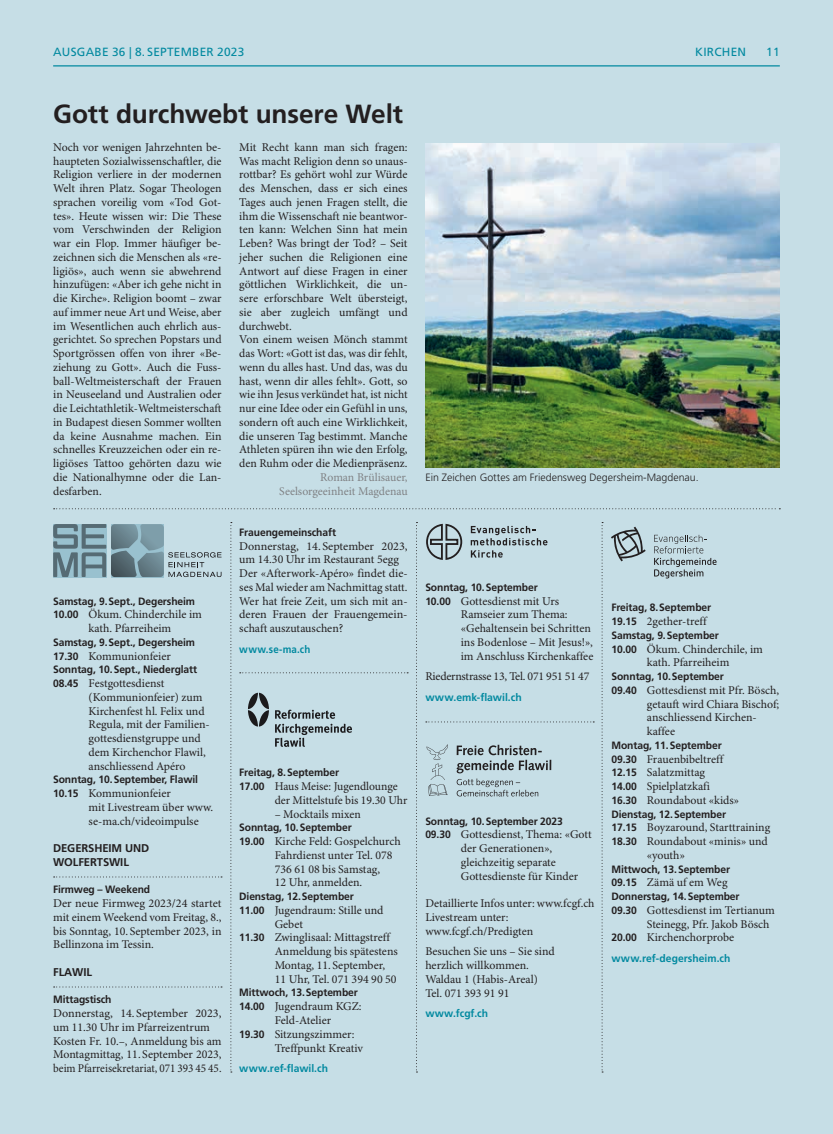
<style>
.page{position:relative;width:833px;height:1134px;background:#c6dee6}
.page>*{position:absolute;margin:0;border:0;box-sizing:border-box;transform-origin:0 0}
.t1{font:700 26.25px "Frutiger LT Std";letter-spacing:-.005em;color:#231f20}
.t2{font:11.88px/13.8px "Minion Pro";color:#231f20}
.t3{font:11.88px/13.8px "Minion Pro";letter-spacing:-.005em;color:#808285;text-align:right}
.t4{font:11.88px "Frutiger LT Std";letter-spacing:.02em;color:#0289a0}
.t5{font:11.88px "Minion Pro";letter-spacing:-.02em;color:#231f20}
.t6{font:700 11.25px/13.8px "Frutiger LT Std";letter-spacing:-.01em;color:#231f20}
.t7{font:700 10.62px "Frutiger LT Std";letter-spacing:-.01em;color:#231f20}
.t8{font:700 10.62px "Frutiger LT Std";letter-spacing:.005em;color:#0289a0}
.t9{font:300 10.62px "Frutiger LT Std";color:#231f20}
.t10{font:700 10.62px "Frutiger LT Std";letter-spacing:.005em;color:#0289a0;scale:.92 1}
.s1{font-family:"Frutiger LT Std";font-weight:700;font-size:10.62px}
</style>
<div class="page">
<hr style="left:53px;top:65px;width:727px;height:1px;background:#0289a0">
<svg style="left:54px;top:508px;width:726px;height:1px"></svg>
<img style="left:425px;top:144px;width:355px;height:323px">
<svg style="left:53px;top:522px;width:664px;height:550px"></svg>
<p class="t4" style="left:53px;top:45px;width:18px">AUSGABE</p>
<p class="t4" style="left:112px;top:45px;width:64px">36 | 8. SEPTEMBER</p>
<p class="t4" style="left:217px;top:45px;width:29px">2023</p>
<p class="t4" style="left:695px;top:45px;width:52px">KIRCHEN</p>
<p class="t4" style="left:766px;top:45px;width:15px">11</p>
<h1 class="t1" style="left:53px;top:99px;width:351px">Gott durchwebt unsere Welt</h1>
<p class="t2" style="left:53px;top:141px;width:170px;text-align:justify">Noch vor wenigen Jahrzehnten be&shy;haupteten Sozialwissenschaftler, die Religion verliere in der modernen Welt ihren Platz. Sogar Theologen sprachen voreilig vom «Tod Got&shy;tes». Heute wissen wir: Die These vom Verschwinden der Religion war ein Flop. Immer häufiger be&shy;zeichnen sich die Menschen als «re&shy;ligiös», auch wenn sie abwehrend hinzufügen: «Aber ich gehe nicht in die Kirche». Religion boomt – zwar auf immer neue Art und Weise, aber im Wesentlichen auch ehrlich aus&shy;gerichtet. So sprechen Popstars und Sportgrössen offen von ihrer «Be&shy;ziehung zu Gott». Auch die Fuss&shy;ball-Weltmeisterschaft der Frauen in Neuseeland und Australien oder die Leichtathletik-Weltmeisterschaft in Budapest diesen Sommer wollten da keine Ausnahme machen. Ein schnelles Kreuzzeichen oder ein re&shy;ligiöses Tattoo gehörten dazu wie die Nationalhymne oder die Lan&shy;desfarben.</p>
<p class="t2" style="left:239px;top:141px;width:170px">Mit Recht kann man sich fragen:<br>Was macht Religion denn so unaus&shy;rottbar? Es gehört wohl zur Würde des Menschen, dass er sich eines<br>Tages auch jenen Fragen stellt, die ihm die Wissenschaft nie beantwor&shy;ten kann: Welchen Sinn hat mein<br>Leben? Was bringt der Tod? – Seit jeher suchen die Religionen eine<br>Antwort auf diese Fragen in einer göttlichen Wirklichkeit, die un&shy;sere erforschbare Welt übersteigt, sie aber zugleich umfängt und durchwebt.<br>Von einem weisen Mönch stammt das Wort: «Gott ist das, was dir fehlt, wenn du alles hast. Und das, was du hast, wenn dir alles fehlt». Gott, so wie ihn Jesus verkündet hat, ist nicht nur eine Idee oder ein Gefühl in uns, sondern oft auch eine Wirklichkeit, die unseren Tag bestimmt. Manche<br>Athleten spüren ihn wie den Erfolg, den Ruhm oder die Medienpräsenz.</p>
<p class="t3" style="left:279px;top:471px;width:130px">Roman Brülisauer,<br>Seelsorgeeinheit Magdenau</p>
<p class="t9" style="left:425px;top:471px;width:275px">Ein Zeichen Gottes am Friedensweg Degersheim-Magdenau.</p>
<p class="t7" style="left:53px;top:595px;width:143px">Samstag, 9.Sept., Degersheim</p>
<p class="t2" style="left:53px;top:608px;width:150px;text-align:center"><span class="s1">10.00</span> Ökum. Chinderchile im kath. Pfarreiheim</p>
<p class="t7" style="left:53px;top:636px;width:143px">Samstag, 9.Sept., Degersheim</p>
<p class="t2" style="left:53px;top:649px;width:119px"><span class="s1">17.30</span> Kommunionfeier</p>
<p class="t7" style="left:53px;top:663px;width:145px">Sonntag, 10.Sept., Niederglatt</p>
<p class="t2" style="left:89px;top:677px;width:123px;text-indent:-35px"><span class="s1">08.45</span> Festgottesdienst (Kommunionfeier) zum<br>Kirchenfest hl. Felix und<br>Regula, mit der Familien&shy;gottesdienstgruppe und dem Kirchenchor Flawil, anschliessend Apéro</p>
<p class="t7" style="left:53px;top:773px;width:146px">Sonntag, 10.September, Flawil</p>
<p class="t2" style="left:89px;top:787px;width:126px;text-indent:-35px"><span class="s1">10.15</span> Kommunionfeier<br>mit Livestream über www. se-ma.ch/videoimpulse</p>
<p class="t6" style="left:53px;top:841px;width:98px">DEGERSHEIM UND<br>WOLFERTSWIL</p>
<p class="t7" style="left:53px;top:883px;width:98px">Firmweg – Weekend</p>
<p class="t2" style="left:53px;top:897px;width:170px;text-align:justify">Der neue Firmweg 2023/24 startet mit einem Weekend vom Freitag, 8., bis Sonntag, 10. September 2023, in Bellinzona im Tessin.</p>
<p class="t6" style="left:53px;top:965px;width:40px">FLAWIL</p>
<p class="t7" style="left:53px;top:993px;width:60px">Mittagstisch</p>
<p class="t2" style="left:53px;top:1007px;width:170px">Donnerstag, 14. September 2023, um 11.30 Uhr im Pfarreizentrum Kosten Fr. 10.–, Anmeldung bis am Montagmittag, 11. September 2023, beim Pfarreisekretariat, 071 393 45 45.</p>
<p class="t7" style="left:239px;top:526px;width:98px">Frauengemeinschaft</p>
<p class="t2" style="left:239px;top:539px;width:170px">Donnerstag, 14. September 2023, um 14.30 Uhr im Restaurant 5egg<br>Der «Afterwork-Apéro» findet die&shy;ses Mal wieder am Nachmittag statt.<br>Wer hat freie Zeit, um sich mit an&shy;deren Frauen der Frauengemein&shy;schaft auszutauschen?</p>
<p class="t10" style="left:239px;top:643px;width:79px">www.se-ma.ch</p>
<p class="t7" style="left:239px;top:766px;width:101px">Freitag, 8.September</p>
<p class="t2" style="left:275px;top:780px;width:134px;text-indent:-35px"><span class="s1">17.00</span> Haus Meise: Jugendlounge der Mittelstufe bis 19.30 Uhr</p>
<p class="t2" style="left:275px;top:807px;width:87px">– Mocktails mixen</p>
<p class="t7" style="left:239px;top:821px;width:114px">Sonntag, 10.September</p>
<p class="t2" style="left:275px;top:835px;width:127px;text-indent:-35px"><span class="s1">19.00</span> Kirche Feld: Gospelchurch<br>Fahrdienst unter Tel. 078<br>736 61 08 bis Samstag,<br>12 Uhr, anmelden.</p>
<p class="t7" style="left:239px;top:890px;width:116px">Dienstag, 12.September</p>
<p class="t2" style="left:239px;top:904px;width:146px"><span class="s1">11.00</span> Jugendraum: Stille und</p>
<p class="t2" style="left:275px;top:917px;width:30px">Gebet</p>
<p class="t2" style="left:239px;top:931px;width:152px"><span class="s1">11.30</span> Zwinglisaal: Mittagstreff</p>
<p class="t2" style="left:275px;top:945px;width:125px">Anmeldung bis spätestens</p>
<p class="t2" style="left:275px;top:959px;width:112px">Montag, 11. September,</p>
<p class="t2" style="left:275px;top:972px;width:123px">11 Uhr, Tel. 071 394 90 50</p>
<p class="t7" style="left:239px;top:986px;width:120px">Mittwoch, 13.September</p>
<p class="t2" style="left:239px;top:1000px;width:124px"><span class="s1">14.00</span> Jugendraum KGZ:</p>
<p class="t2" style="left:275px;top:1014px;width:58px">Feld-Atelier</p>
<p class="t2" style="left:239px;top:1027px;width:117px"><span class="s1">19.30</span> Sitzungszimmer:</p>
<p class="t2" style="left:275px;top:1041px;width:90px">Treffpunkt Kreativ</p>
<p class="t8" style="left:239px;top:1062px;width:90px">www.ref-flawil.ch</p>
<p class="t7" style="left:425px;top:581px;width:114px">Sonntag, 10.September</p>
<p class="t2" style="left:461px;top:594px;width:134px;text-indent:-35px"><span class="s1">10.00</span> Gottesdienst mit Urs<br>Ramseier zum Thema: «Gehaltensein bei Schritten ins Bodenlose – Mit Jesus!», im Anschluss Kirchenkaffee</p>
<p class="t5" style="left:425px;top:669px;width:165px">Riedernstrasse 13, Tel. 071 951 51 47</p>
<p class="t8" style="left:425px;top:691px;width:98px">www.emk-flawil.ch</p>
<p class="t7" style="left:425px;top:815px;width:139px">Sonntag, 10.September 2023</p>
<p class="t2" style="left:461px;top:828px;width:132px;text-indent:-35px"><span class="s1">09.30</span> Gottesdienst, Thema: «Gott der Generationen», gleichzeitig separate<br>Gottesdienste für Kinder</p>
<p class="t2" style="left:425px;top:897px;width:171px">Detaillierte Infos unter: www.fcgf.ch<br>Livestream unter: www.fcgf.ch/Predigten</p>
<p class="t2" style="left:425px;top:945px;width:131px">Besuchen Sie uns – Sie sind herzlich willkommen.<br>Waldau 1 (Habis-Areal)<br>Tel. 071 393 91 91</p>
<p class="t8" style="left:425px;top:1007px;width:64px">www.fcgf.ch</p>
<p class="t7" style="left:611px;top:601px;width:101px">Freitag, 8.September</p>
<p class="t2" style="left:611px;top:615px;width:97px"><span class="s1">19.15</span> 2gether-treff</p>
<p class="t7" style="left:611px;top:629px;width:109px">Samstag, 9.September</p>
<p class="t2" style="left:611px;top:642px;width:153px;text-align:center"><span class="s1">10.00</span> Ökum. Chinderchile, im kath. Pfarreiheim</p>
<p class="t7" style="left:611px;top:670px;width:114px">Sonntag, 10.September</p>
<p class="t2" style="left:647px;top:684px;width:134px;text-indent:-35px"><span class="s1">09.40</span> Gottesdienst mit Pfr. Bösch, getauft wird Chiara Bischof; anschliessend Kirchen&shy;kaffee</p>
<p class="t7" style="left:611px;top:739px;width:112px">Montag, 11.September</p>
<p class="t2" style="left:611px;top:752px;width:129px"><span class="s1">09.30</span> Frauenbibeltreff<br><span class="s1">12.15</span> Salatzmittag<br><span class="s1">14.00</span> Spielplatzkafi<br><span class="s1">16.30</span> Roundabout «kids»</p>
<p class="t7" style="left:611px;top:808px;width:116px">Dienstag, 12.September</p>
<p class="t2" style="left:611px;top:821px;width:160px"><span class="s1">17.15</span> Boyzaround, Starttraining</p>
<p class="t2" style="left:611px;top:835px;width:158px"><span class="s1">18.30</span> Roundabout «minis» und</p>
<p class="t2" style="left:647px;top:849px;width:40px">«youth»</p>
<p class="t7" style="left:611px;top:863px;width:120px">Mittwoch, 13.September</p>
<p class="t2" style="left:611px;top:876px;width:118px"><span class="s1">09.15</span> Zämä uf em Weg</p>
<p class="t7" style="left:611px;top:890px;width:130px">Donnerstag, 14.September</p>
<p class="t2" style="left:611px;top:904px;width:165px"><span class="s1">09.30</span> Gottesdienst im Tertianum</p>
<p class="t2" style="left:647px;top:917px;width:124px">Steinegg, Pfr. Jakob Bösch</p>
<p class="t2" style="left:611px;top:931px;width:124px"><span class="s1">20.00</span> Kirchenchorprobe</p>
<p class="t8" style="left:611px;top:952px;width:120px">www.ref-degersheim.ch</p>
</div>
